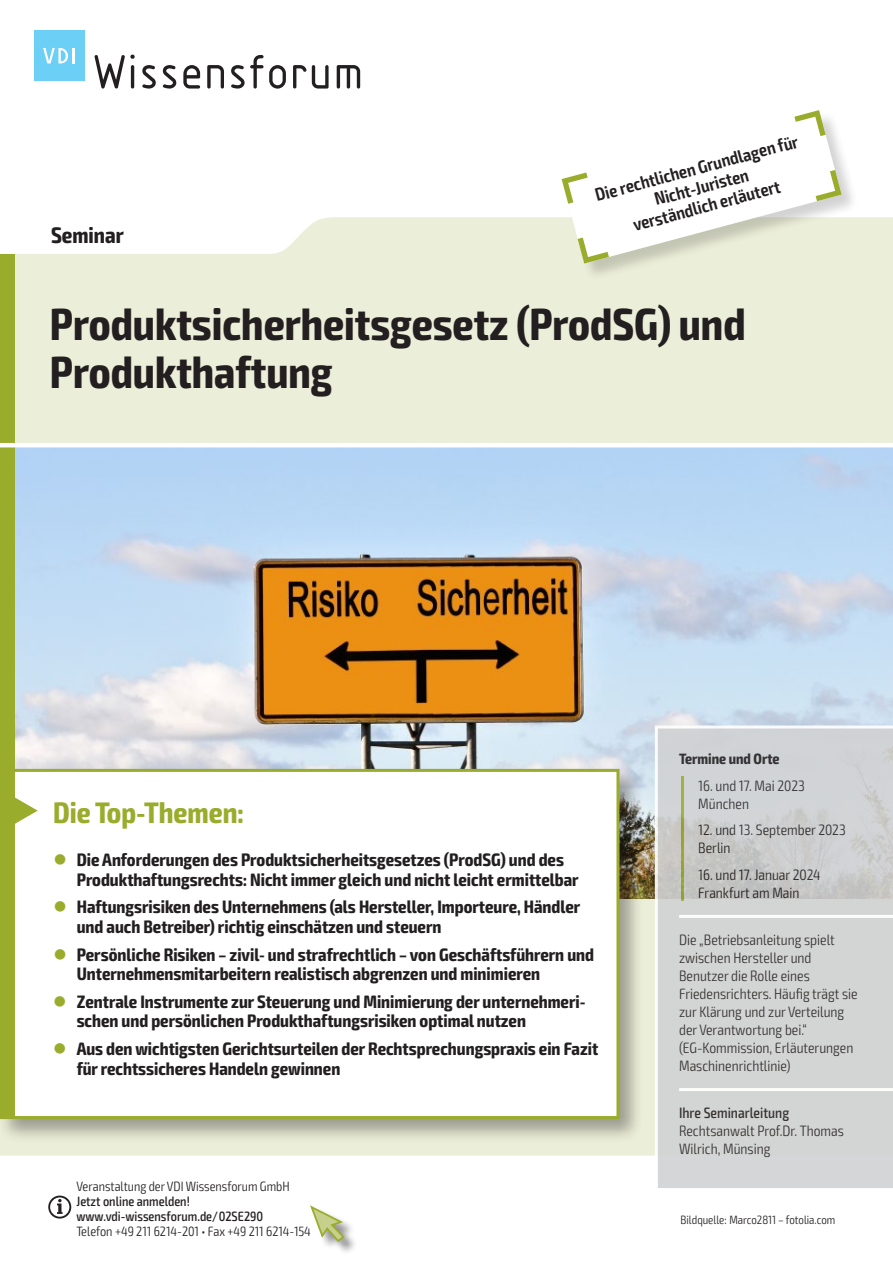
<style>
.page{position:relative;width:893px;height:1263px;background:#fff}
.page>*{position:absolute;margin:0;border:0;box-sizing:border-box;transform-origin:0 0}
.t1{font:700 condensed 45px/48px "Exo 2";color:#231f20}
.t2{font:700 condensed 29.7px "Exo 2";color:#9aac2c}
.t3{font:700 condensed 22.5px "Exo 2";color:#231f20}
.t4{font:700 condensed 18px/19.5px "Exo 2";color:#231f20}
.t5{font:600 condensed 18px/19.5px "Exo 2";color:#231f20;text-align:center}
.t6{font:300 condensed 15px/18px "Exo 2";color:#231f20}
.t7{font:500 condensed 15px "Exo 2";color:#231f20}
.t8{font:700 condensed 15px "Exo 2";color:#231f20}
.t9{font:300 condensed 13.5px "Exo 2";color:#231f20}
.t10{font:500 condensed 13.5px/15px "Exo 2";color:#231f20}
.t11{font:300 condensed 12px "Exo 2";color:#231f20}
.s1{color:#9aac2c}
</style>
<div class="page">
<div style="left:0;top:217px;width:893px;height:938px;background:#ebeed8"></div>
<img style="left:14px;top:447px;width:878px;height:451px">
<div style="left:0;top:765px;width:644px;height:379px;background:#231f20;opacity:.4"></div>
<div style="left:2px;top:770px;width:616px;height:347px;background:#fff"></div>
<div style="left:3px;top:772px;width:11px;height:344px;background:#9aac2c"></div>
<div style="left:0;top:769px;width:619px;height:350px;border:3px solid #9aac2c"></div>
<svg style="left:14px;top:796px;width:24px;height:29px"></svg>
<div style="left:0;top:254px;width:14px;height:519px;background:#9aac2c"></div>
<div style="left:311px;top:1206px;width:47px;height:49px;background:#231f20;opacity:.5"></div>
<svg style="left:310px;top:1205px;width:36px;height:38px"></svg>
<hr style="left:0;top:443px;width:893px;height:4px;background:#fff">
<svg style="left:655px;top:725px;width:238px;height:463px;background:#d1d3d3"></svg>
<svg style="left:48px;top:1195px;width:23px;height:23px"></svg>
<svg style="left:94px;top:54px;width:41px;height:35px"></svg>
<svg style="left:142px;top:65px;width:14px;height:24px"></svg>
<svg style="left:163px;top:65px;width:13px;height:24px"></svg>
<svg style="left:183px;top:65px;width:17px;height:24px"></svg>
<svg style="left:207px;top:65px;width:17px;height:24px"></svg>
<svg style="left:231px;top:55px;width:55px;height:34px"></svg>
<svg style="left:293px;top:65px;width:36px;height:24px"></svg>
<svg style="left:337px;top:65px;width:23px;height:24px"></svg>
<div style="left:34px;top:30px;width:50px;height:51px;background:#6bcff6"></div>
<svg style="left:43px;top:48px;width:31px;height:15px"></svg>
<div style="left:562px;top:111px;width:297px;height:170px;background:#231f20;opacity:.2"></div>
<svg style="left:562px;top:110px;width:280px;height:154px"></svg>
<p class="t3" style="left:51px;top:221px;width:74px">Seminar</p>
<p class="t5" style="left:593px;top:186px;width:211px;rotate:-15deg">Die rechtlichen Grundlagen für<br>Nicht-Juristen<br>verständlich erläutert</p>
<h1 class="t1" style="left:50px;top:301px;width:697px">Produktsicherheitsgesetz (ProdSG) und<br>Produkthaftung</h1>
<h2 class="t2" style="left:53px;top:794px;width:192px">Die Top-Themen:</h2>
<p class="t4" style="left:77px;top:850px;width:503px;text-indent:-23px"><span class="s1">●</span> Die Anforderungen des Produktsicherheitsgesetzes (ProdSG) und des<br>Produkthaftungsrechts: Nicht immer gleich und nicht leicht ermittelbar</p>
<p class="t4" style="left:77px;top:898px;width:505px;text-indent:-23px"><span class="s1">●</span> Haftungsrisiken des Unternehmens (als Hersteller, Importeure, Händler und auch Betreiber) richtig einschätzen und steuern</p>
<p class="t4" style="left:77px;top:945px;width:519px;text-indent:-23px"><span class="s1">●</span> Persönliche Risiken – zivil- und strafrechtlich – von Geschäftsführern und<br>Unternehmensmitarbeitern realistisch abgrenzen und minimieren</p>
<p class="t4" style="left:77px;top:992px;width:510px;text-indent:-23px"><span class="s1">●</span> Zentrale Instrumente zur Steuerung und Minimierung der unternehmeri&shy;schen und persönlichen Produkthaftungsrisiken optimal nutzen</p>
<p class="t4" style="left:77px;top:1039px;width:523px;text-indent:-23px"><span class="s1">●</span> Aus den wichtigsten Gerichtsurteilen der Rechtsprechungspraxis ein Fazit für rechtssicheres Handeln gewinnen</p>
<p class="t9" style="left:77px;top:1178px;width:215px">Veranstaltung der VDI Wissensforum GmbH</p>
<p class="t10" style="left:77px;top:1194px;width:188px">Jetzt online anmelden! www.vdi-wissensforum.de/02SE290</p>
<p class="t9" style="left:77px;top:1223px;width:236px">Telefon +49 211 6214-201 • Fax +49 211 6214-154</p>
<p class="t8" style="left:679px;top:750px;width:102px">Termine und Orte</p>
<p class="t6" style="left:698px;top:777px;width:108px">16. und 17. Mai 2023<br>München</p>
<p class="t6" style="left:698px;top:821px;width:149px">12. und 13. September 2023<br>Berlin</p>
<p class="t6" style="left:698px;top:866px;width:124px">16. und 17. Januar 2024<br>Frankfurt am Main</p>
<p class="t6" style="left:679px;top:931px;width:180px">Die „Betriebsanleitung spielt zwischen Hersteller und<br>Benutzer die Rolle eines<br>Friedensrichters. Häufig trägt sie zur Klärung und zur Verteilung der Verantwortung bei.“ (EG-Kommission, Erläuterungen<br>Maschinenrichtlinie)</p>
<p class="t7" style="left:679px;top:1104px;width:112px">Ihre Seminarleitung</p>
<p class="t6" style="left:679px;top:1122px;width:166px">Rechtsanwalt Prof.Dr. Thomas<br>Wilrich, Münsing</p>
<p class="t11" style="left:681px;top:1212px;width:156px">Bildquelle: Marco2811 – fotolia.com</p>
</div>
